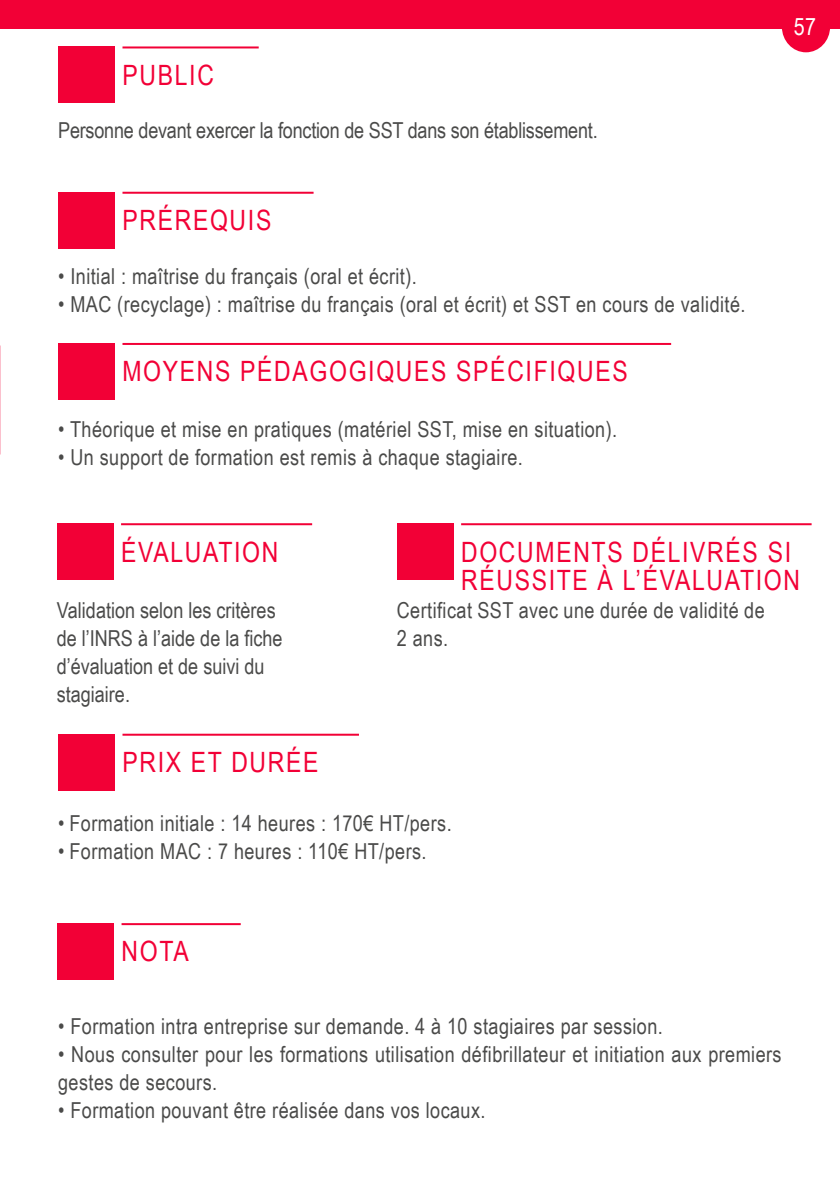
<style>
.page{position:relative;width:840px;height:1191px;background:#fff}
.page>*{position:absolute;margin:0;border:0;box-sizing:border-box;transform-origin:0 0}
.t1{font:28px/28px "Arial Narrow";letter-spacing:.06em;color:#f20036}
.t2{font:24px "Arial Narrow";color:#fff}
.t3{font:22px/28px "Arial Narrow";letter-spacing:.02em;color:#4a4a49}
.t4{font:22px/28px "Arial Narrow";color:#4a4a49}
.t5{font:22px "Arial Narrow";letter-spacing:-.01em;color:#4a4a49}
</style>
<div class="page">
<img style="left:0;top:0;width:1px;height:363px">
<div style="left:58px;top:46px;width:57px;height:57px;background:#f20036"></div>
<hr style="left:122px;top:46px;width:136px;height:2px;background:#f20036">
<div style="left:58px;top:192px;width:57px;height:56px;background:#f20036"></div>
<hr style="left:122px;top:192px;width:191px;height:2px;background:#f20036">
<div style="left:58px;top:343px;width:57px;height:57px;background:#f20036"></div>
<hr style="left:122px;top:343px;width:548px;height:2px;background:#f20036">
<div style="left:57px;top:523px;width:56px;height:57px;background:#f20036"></div>
<hr style="left:121px;top:523px;width:191px;height:2px;background:#f20036">
<div style="left:396px;top:523px;width:57px;height:57px;background:#f20036"></div>
<hr style="left:461px;top:523px;width:350px;height:2px;background:#f20036">
<div style="left:58px;top:733px;width:57px;height:57px;background:#f20036"></div>
<hr style="left:122px;top:733px;width:237px;height:2px;background:#f20036">
<div style="left:57px;top:923px;width:57px;height:56px;background:#f20036"></div>
<hr style="left:121px;top:923px;width:119px;height:2px;background:#f20036">
<div style="left:0;top:0;width:839px;height:28px;background:#f20036"></div>
<div style="left:781px;top:1px;width:48px;height:51px;background:#f20036;border-radius:50%"></div>
<p class="t1" style="left:122px;top:60px;width:93px">PUBLIC</p>
<p class="t5" style="left:58px;top:114px;width:540px">Personne devant exercer la fonction de SST dans son établissement.</p>
<p class="t1" style="left:122px;top:205px;width:150px">PRÉREQUIS</p>
<p class="t3" style="left:58px;top:261px;width:360px">• Initial : maîtrise du français (oral et écrit).</p>
<p class="t3" style="left:58px;top:289px;width:688px">• MAC (recyclage) : maîtrise du français (oral et écrit) et SST en cours de validité.</p>
<p class="t1" style="left:122px;top:356px;width:506px">MOYENS PÉDAGOGIQUES SPÉCIFIQUES</p>
<p class="t3" style="left:58px;top:414px;width:560px">• Théorique et mise en pratiques (matériel SST, mise en situation).</p>
<p class="t3" style="left:58px;top:442px;width:466px">• Un support de formation est remis à chaque stagiaire.</p>
<p class="t2" style="left:793px;top:9px;width:24px">57</p>
<p class="t1" style="left:121px;top:536px;width:159px">ÉVALUATION</p>
<p class="t1" style="left:461px;top:536px;width:340px">DOCUMENTS DÉLIVRÉS SI<br>RÉUSSITE À L’ÉVALUATION</p>
<p class="t4" style="left:57px;top:596px;width:227px">Validation selon les critères de l’INRS à l’aide de la fiche d’évaluation et de suivi du stagiaire.</p>
<p class="t1" style="left:122px;top:747px;width:197px">PRIX ET DURÉE</p>
<p class="t3" style="left:396px;top:596px;width:369px">Certificat SST avec une durée de validité de<br>2 ans.</p>
<p class="t3" style="left:58px;top:808px;width:395px">• Formation initiale : 14 heures : 170€ HT/pers.</p>
<p class="t3" style="left:58px;top:836px;width:370px">• Formation MAC : 7 heures : 110€ HT/pers.</p>
<p class="t1" style="left:121px;top:936px;width:69px">NOTA</p>
<p class="t3" style="left:58px;top:1011px;width:606px">• Formation intra entreprise sur demande. 4 à 10 stagiaires par session.</p>
<p class="t3" style="left:58px;top:1039px;width:724px">• Nous consulter pour les formations utilisation défibrillateur et initiation aux premiers gestes de secours.</p>
<p class="t3" style="left:58px;top:1095px;width:428px">• Formation pouvant être réalisée dans vos locaux.</p>
</div>
